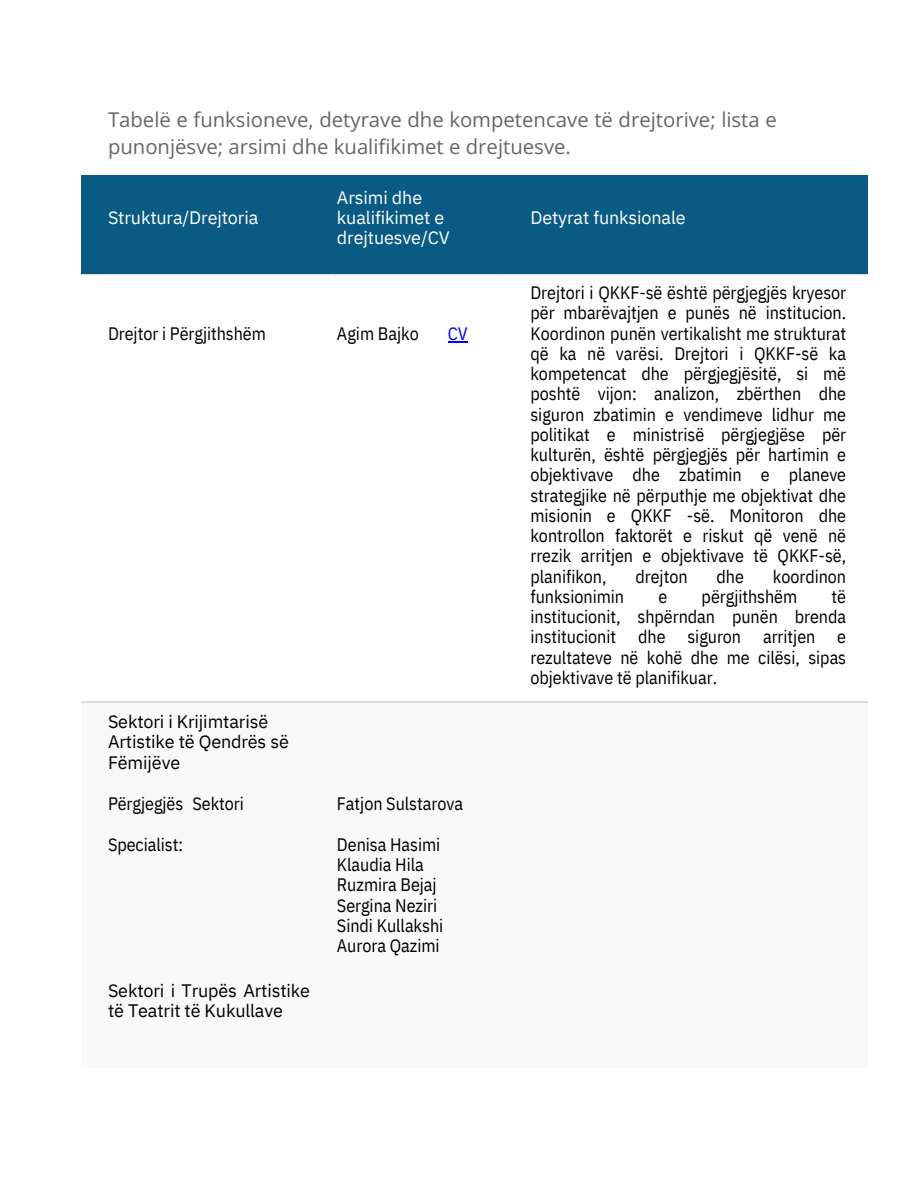
<style>
.page{position:relative;width:918px;height:1188px;background:#fff}
.page>*{position:absolute;margin:0;border:0;box-sizing:border-box;transform-origin:0 0}
.t1{font:20.4px/27px "Open Sans";color:#666}
.t2{font:18px/20.2px "IBM Plex Sans Cond";letter-spacing:-.005em;color:#000;text-align:justify}
.t3{font:18px/20.2px "IBM Plex Sans";letter-spacing:-.01em;color:#000}
.t4{font:18px/20.2px "IBM Plex Sans";letter-spacing:-.01em;color:#fff}
.t5{font:18px "IBM Plex Sans Cond";color:#00f}
</style>
<div class="page">
<div style="left:81px;top:175px;width:254px;height:99px;background:#0a5b84"></div>
<div style="left:335px;top:183px;width:168px;height:84px;background:#0a5b84"></div>
<div style="left:503px;top:175px;width:365px;height:99px;background:#0a5b84"></div>
<div style="left:335px;top:175px;width:168px;height:10px;background:#0a5b84"></div>
<div style="left:335px;top:264px;width:168px;height:10px;background:#0a5b84"></div>
<hr style="left:81px;top:274px;width:254px;height:1px;background:#ddd">
<hr style="left:336px;top:274px;width:167px;height:1px;background:#ddd">
<hr style="left:504px;top:274px;width:364px;height:1px;background:#ddd">
<div style="left:81px;top:703px;width:254px;height:365px;background:#f9f9f9"></div>
<div style="left:335px;top:707px;width:168px;height:357px;background:#f9f9f9"></div>
<div style="left:503px;top:703px;width:365px;height:365px;background:#f9f9f9"></div>
<hr style="left:81px;top:702px;width:254px;height:1px;background:#ddd">
<hr style="left:336px;top:702px;width:167px;height:1px;background:#ddd">
<div style="left:336px;top:703px;width:167px;height:6px;background:#f9f9f9"></div>
<hr style="left:504px;top:702px;width:364px;height:1px;background:#ddd">
<div style="left:335px;top:1061px;width:168px;height:7px;background:#f9f9f9"></div>
<svg style="left:448px;top:341px;width:20px;height:1px"></svg>
<p class="t1" style="left:108px;top:106px;width:670px">Tabelë e funksioneve, detyrave dhe kompetencave të drejtorive; lista e punonjësve; arsimi dhe kualifikimet e drejtuesve.</p>
<p class="t4" style="left:108px;top:207px;width:152px">Struktura/Drejtoria</p>
<p class="t4" style="left:337px;top:187px;width:114px">Arsimi dhe kualifikimet e drejtuesve/CV</p>
<p class="t2" style="left:108px;top:324px;width:160px">Drejtor i Përgjithshëm</p>
<p class="t2" style="left:337px;top:324px;width:83px">Agim Bajko</p>
<p class="t5" style="left:448px;top:322px;width:21px">CV</p>
<p class="t3" style="left:108px;top:711px;width:182px">Sektori i Krijimtarisë<br>Artistike të Qendrës së<br>Fëmijëve</p>
<p class="t2" style="left:108px;top:793px;width:137px">Përgjegjës Sektori</p>
<p class="t2" style="left:108px;top:834px;width:77px">Specialist:</p>
<p class="t3" style="left:108px;top:980px;width:204px">Sektori i Trupës Artistike të Teatrit të Kukullave</p>
<p class="t2" style="left:337px;top:794px;width:128px">Fatjon Sulstarova</p>
<p class="t2" style="left:337px;top:834px;width:108px;text-align:left">Denisa Hasimi<br>Klaudia Hila<br>Ruzmira Bejaj<br>Sergina Neziri<br>Sindi Kullakshi<br>Aurora Qazimi</p>
<p class="t4" style="left:530px;top:207px;width:157px">Detyrat funksionale</p>
<p class="t2" style="left:530px;top:282px;width:317px">Drejtori i QKKF-së është përgjegjës kryesor për mbarëvajtjen e punës në institucion.<br>Koordinon punën vertikalisht me strukturat që ka në varësi. Drejtori i QKKF-së ka kompetencat dhe përgjegjësitë, si më poshtë vijon: analizon, zbërthen dhe siguron zbatimin e vendimeve lidhur me politikat e ministrisë përgjegjëse për kulturën, është përgjegjës për hartimin e objektivave dhe zbatimin e planeve strategjike në përputhje me objektivat dhe misionin e QKKF -së. Monitoron dhe kontrollon faktorët e riskut që venë në rrezik arritjen e objektivave të QKKF-së, planifikon,</p>
<p class="t2" style="left:635px;top:566px;width:54px">drejton</p>
<p class="t2" style="left:717px;top:566px;width:29px">dhe</p>
<p class="t2" style="left:773px;top:566px;width:75px">koordinon</p>
<p class="t2" style="left:530px;top:586px;width:95px">funksionimin</p>
<p class="t2" style="left:658px;top:586px;width:10px">e</p>
<p class="t2" style="left:702px;top:586px;width:97px">përgjithshëm</p>
<p class="t2" style="left:530px;top:586px;width:317px;text-indent:301px">të institucionit, shpërndan punën brenda institucionit dhe siguron arritjen e rezultateve në kohë dhe me cilësi, sipas objektivave të planifikuar.</p>
</div>
